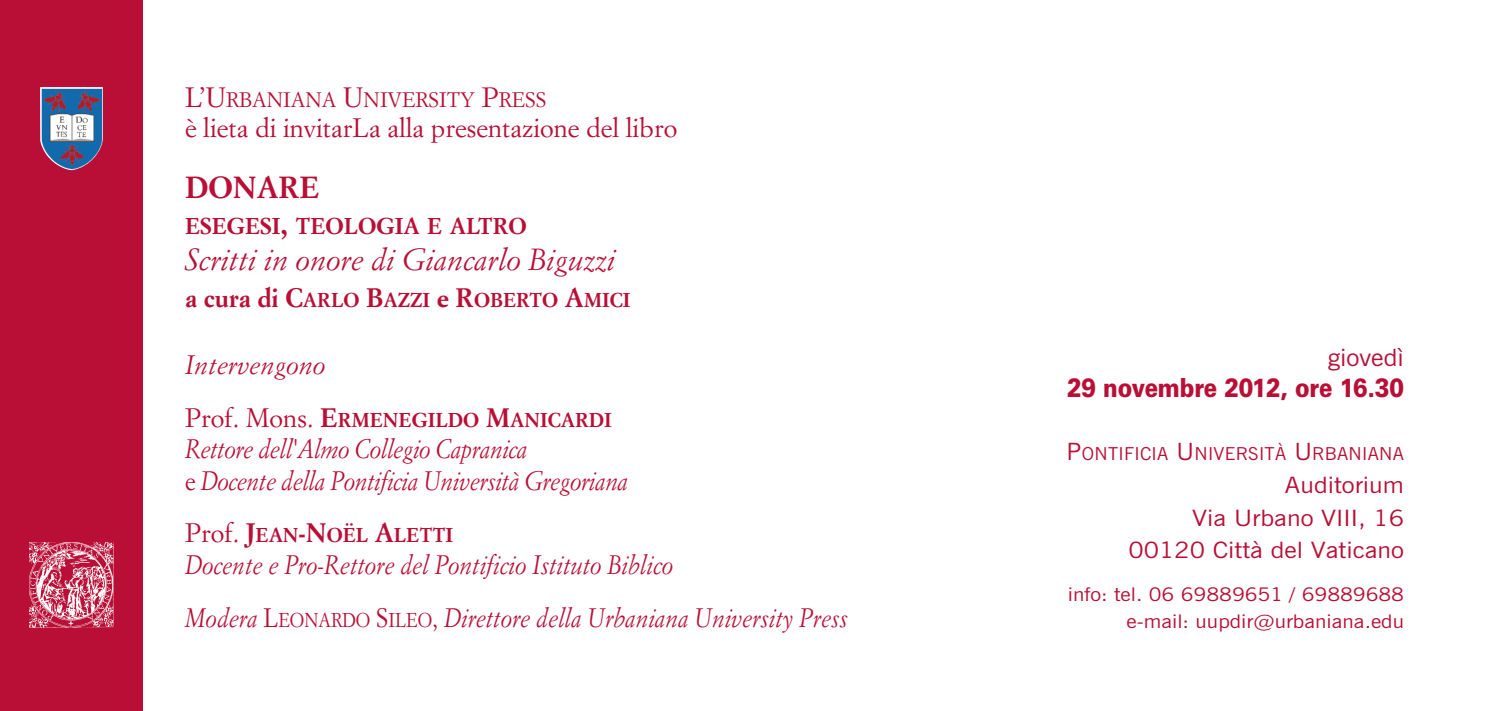
<style>
.page{position:relative;width:1490px;height:711px;background:#fff}
.page>*{position:absolute;margin:0;border:0;box-sizing:border-box;transform-origin:0 0}
.t1{font:italic 30px "Simoncini Garamond";color:#b90f36}
.t2{font:700 30px "Simoncini Garamond";color:#b90f36}
.t3{font:italic 26.25px/31.5px "Simoncini Garamond";color:#b90f36;scale:.9 1}
.t4{font:26.25px "Simoncini Garamond";color:#b90f36}
.t5{font:900 26.25px "Univers LT";letter-spacing:-.005em;color:#b90f36;scale:.84 1}
.t6{font:italic 26.25px "Simoncini Garamond";color:#b90f36}
.t7{font:23.75px "News Gothic BT";color:#b90f36;scale:1.08 1}
.t8{font:22.5px/32.2px "News Gothic BT";color:#b90f36;text-align:right;scale:1.13 1}
.t9{font:700 22.5px "Simoncini Garamond";color:#b90f36}
.t10{font:20.5px "Simoncini Garamond";color:#b90f36}
.t11{font:700 19.75px "Simoncini Garamond";color:#b90f36}
.t12{font:18.75px/27px "News Gothic BT";color:#b90f36;text-align:right;scale:1.13 1}
.t13{font:17.75px "News Gothic BT";letter-spacing:.015em;color:#b90f36;scale:1.04 1}
.s1{font-size:27.5px}
.s2{font-size:30px}
.s3{font-size:26.25px}
.s4{font-weight:400;font-size:26.25px}
.s5{font-style:normal}
.s6{font-style:normal;font-size:19.75px}
.s7{font-size:23.75px}
</style>
<div class="page">
<div style="left:0;top:0;width:143px;height:710px;background:#b90f36"></div>
<img style="left:29px;top:542px;width:85px;height:85px">
<img style="left:40px;top:87px;width:63px;height:83px">
<p class="t10" style="left:185px;top:91px;width:363px"><span class="s1">L’U</span>RBANIANA <span class="s1">U</span>NIVERSITY <span class="s1">P</span>RESS</p>
<p class="t4" style="left:185px;top:117px;width:494px">è lieta di invitarLa alla presentazione del libro</p>
<p class="t2" style="left:185px;top:175px;width:136px">DONARE</p>
<p class="t9" style="left:185px;top:216px;width:343px">ESEGESI<span class="s2">,</span> TEOLOGIA E ALTRO</p>
<p class="t1" style="left:185px;top:247px;width:431px">Scritti in onore di Giancarlo Biguzzi</p>
<p class="t11" style="left:185px;top:291px;width:447px"><span class="s3">a cura di C</span>ARLO <span class="s3">B</span>AZZI <span class="s3">e R</span>OBERTO <span class="s3">A</span>MICI</p>
<p class="t6" style="left:185px;top:353px;width:142px">Intervengono</p>
<p class="t11" style="left:185px;top:411px;width:428px"><span class="s4">Prof. Mons.</span> <span class="s3">E</span>RMENEGILDO <span class="s3">M</span>ANICARDI</p>
<p class="t3" style="left:185px;top:435px;width:494px">Rettore dell'Almo Collegio Capranica<br><span class="s5">e</span> Docente della Pontificia Università Gregoriana</p>
<p class="t11" style="left:185px;top:527px;width:270px"><span class="s4">Prof.</span> <span class="s3">J</span>EAN<span class="s3">-N</span>OËL <span class="s3">A</span>LETTI</p>
<p class="t3" style="left:185px;top:540px;width:738px;line-height:52.8px">Docente e Pro-Rettore del Pontificio Istituto Biblico<br>Modera <span class="s5">L</span><span class="s6">EONARDO</span> <span class="s5">S</span><span class="s6">ILEO</span><span class="s5">,</span> Direttore della Urbaniana University Press</p>
<p class="t7" style="left:1327px;top:349px;width:72px">giovedì</p>
<p class="t5" style="left:1067px;top:377px;width:403px">29 novembre 2012, ore 16.30</p>
<p class="t13" style="left:1066px;top:447px;width:326px"><span class="s7">P</span>ONTIFICIA <span class="s7">U</span>NIVERSITÀ <span class="s7">U</span>RBANIANA</p>
<p class="t8" style="left:1128px;top:471px;width:245px">Auditorium<br>Via Urbano VIII, 16<br>00120 Città del Vaticano</p>
<p class="t12" style="left:1068px;top:582px;width:299px">info: tel. 06 69889651 / 69889688 e-mail: uupdir@urbaniana.edu</p>
</div>
